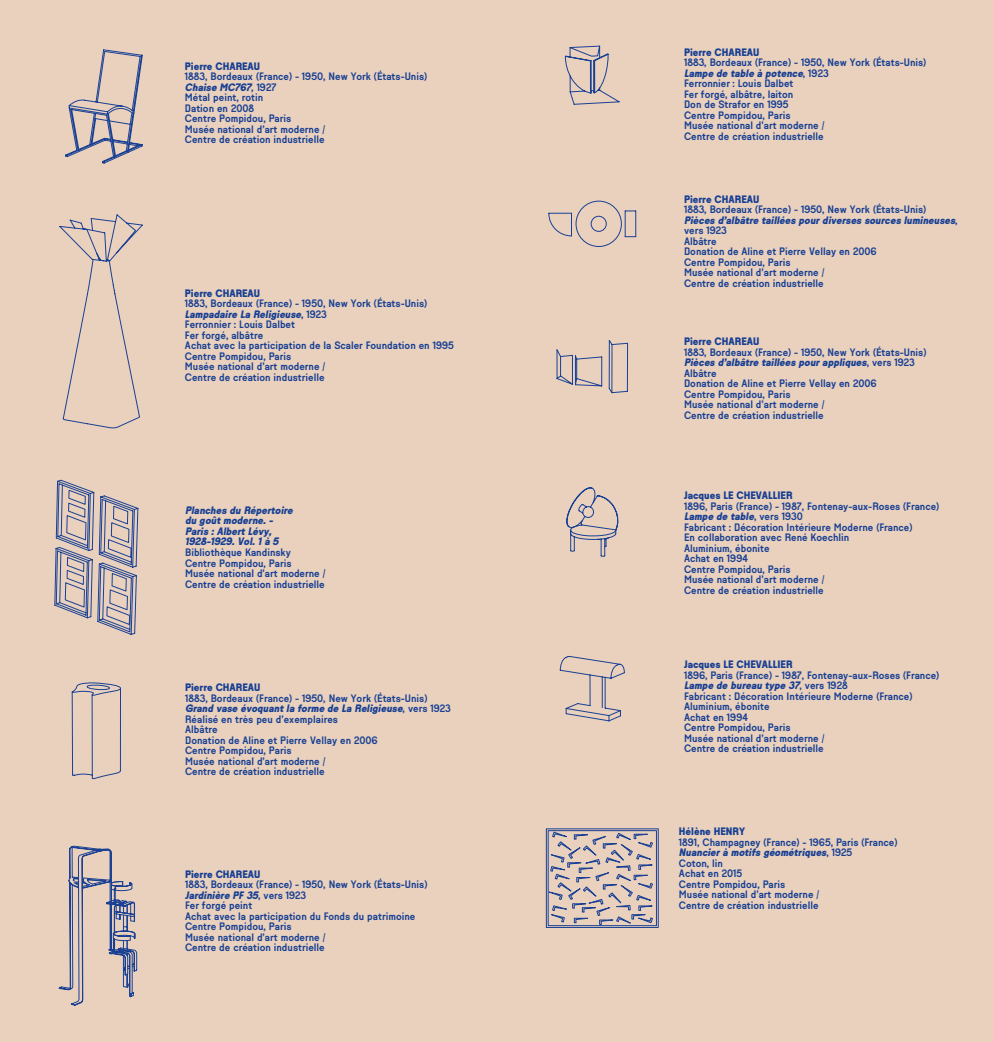
<style>
.page{position:relative;width:993px;height:1042px;background:#fff}
.page>*{position:absolute;margin:0;border:0;box-sizing:border-box;transform-origin:0 0}
.t1{font:500 10.5px/10.5px "Castello";color:#194093}
.t2{font:700 10.5px "Castello";color:#194093}
.t3{font:italic 700 10.5px/10.5px "Castello";color:#194093}
.s1{font-weight:700;font-style:italic}
</style>
<div class="page">
<div style="left:0;top:0;width:992px;height:1042px;background:#e9d1be"></div>
<svg style="left:59px;top:682px;width:78px;height:324px"></svg>
<svg style="left:59px;top:214px;width:84px;height:214px"></svg>
<svg style="left:65px;top:49px;width:78px;height:114px"></svg>
<svg style="left:54px;top:480px;width:84px;height:155px"></svg>
<svg style="left:556px;top:340px;width:71px;height:53px"></svg>
<svg style="left:548px;top:201px;width:88px;height:46px"></svg>
<svg style="left:564px;top:46px;width:55px;height:59px"></svg>
<svg style="left:559px;top:656px;width:65px;height:65px"></svg>
<svg style="left:566px;top:487px;width:52px;height:70px"></svg>
<svg style="left:545px;top:828px;width:113px;height:100px"></svg>
<p class="t2" style="left:185px;top:60px;width:77px">Pierre CHAREAU</p>
<p class="t1" style="left:185px;top:72px;width:244px">1883, Bordeaux (France) - 1950, New York (États-Unis)<br><span class="s1">Chaise MC767</span>, 1 9 2 7<br>Métal peint, rotin<br>Dation en 2008<br>Centre Pompidou, Paris<br>Musée national d’art moderne /<br>Centre de création industrielle</p>
<p class="t2" style="left:185px;top:287px;width:77px">Pierre CHAREAU</p>
<p class="t1" style="left:185px;top:299px;width:270px">1883, Bordeaux (France) - 1950, New York (États-Unis)<br><span class="s1">Lampadaire La Religieuse</span>, 1 9 2 3<br>Ferronnier : Louis Dalbet<br>Fer forgé, albâtre<br>Achat avec la participation de la Scaler Foundation en 1995<br>Centre Pompidou, Paris<br>Musée national d’art moderne /<br>Centre de création industrielle</p>
<p class="t3" style="left:185px;top:505px;width:111px">Planches du Répertoire du goût moderne. -<br>Paris : Albert Lévy,<br>1928-1929. Vol. 1 à 5</p>
<p class="t1" style="left:185px;top:547px;width:142px">Bibliothèque Kandinsky<br>Centre Pompidou, Paris<br>Musée national d’art moderne /<br>Centre de création industrielle</p>
<p class="t2" style="left:185px;top:682px;width:77px">Pierre CHAREAU</p>
<p class="t1" style="left:185px;top:693px;width:267px">1883, Bordeaux (France) - 1950, New York (États-Unis)<br><span class="s1">Grand vase évoquant la forme de La Religieuse</span>, v e r s 1 9 2 3<br>Réalisé en très peu d’exemplaires<br>Albâtre<br>Donation de Aline et Pierre Vellay en 2006<br>Centre Pompidou, Paris<br>Musée national d’art moderne /<br>Centre de création industrielle</p>
<p class="t2" style="left:185px;top:868px;width:77px">Pierre CHAREAU</p>
<p class="t1" style="left:185px;top:879px;width:244px">1883, Bordeaux (France) - 1950, New York (États-Unis)<br><span class="s1">Jardinière PF 35</span>, v e r s 1 9 2 3<br>Fer forgé peint<br>Achat avec la participation du Fonds du patrimoine Centre Pompidou, Paris<br>Musée national d’art moderne /<br>Centre de création industrielle</p>
<p class="t2" style="left:683px;top:46px;width:77px">Pierre CHAREAU</p>
<p class="t1" style="left:683px;top:57px;width:244px">1883, Bordeaux (France) - 1950, New York (États-Unis)<br><span class="s1">Lampe de table à potence</span>, 1 9 2 3<br>Ferronnier : Louis Dalbet<br>Fer forgé, albâtre, laiton<br>Don de Strafor en 1995<br>Centre Pompidou, Paris<br>Musée national d’art moderne /<br>Centre de création industrielle</p>
<p class="t2" style="left:683px;top:193px;width:77px">Pierre CHAREAU</p>
<p class="t1" style="left:683px;top:204px;width:275px">1883, Bordeaux (France) - 1950, New York (États-Unis)<br><span class="s1">Pièces d’albâtre taillées pour diverses sources lumineuses</span>, vers 1923<br>Albâtre<br>Donation de Aline et Pierre Vellay en 2006<br>Centre Pompidou, Paris<br>Musée national d’art moderne /<br>Centre de création industrielle</p>
<p class="t2" style="left:683px;top:336px;width:77px">Pierre CHAREAU</p>
<p class="t1" style="left:683px;top:347px;width:244px">1883, Bordeaux (France) - 1950, New York (États-Unis)<br><span class="s1">Pièces d’albâtre taillées pour appliques</span>, v e r s 1 9 2 3<br>Albâtre<br>Donation de Aline et Pierre Vellay en 2006<br>Centre Pompidou, Paris<br>Musée national d’art moderne /<br>Centre de création industrielle</p>
<p class="t2" style="left:683px;top:489px;width:110px">Jacques LE CHEVALLIER</p>
<p class="t1" style="left:683px;top:501px;width:256px">1896, Paris (France) - 1987, Fontenay-aux-Roses (France)<br><span class="s1">Lampe de table</span>, v e r s 1 9 3 0<br>Fabricant : Décoration Intérieure Moderne (France)<br>En collaboration avec René Koechlin<br>Aluminium, ébonite<br>Achat en 1994<br>Centre Pompidou, Paris<br>Musée national d’art moderne /<br>Centre de création industrielle</p>
<p class="t2" style="left:683px;top:658px;width:110px">Jacques LE CHEVALLIER</p>
<p class="t1" style="left:683px;top:670px;width:256px">1896, Paris (France) - 1987, Fontenay-aux-Roses (France)<br><span class="s1">Lampe de bureau type 37</span>, v e r s 1 9 2 8<br>Fabricant : Décoration Intérieure Moderne (France)<br>Aluminium, ébonite<br>Achat en 1994<br>Centre Pompidou, Paris<br>Musée national d’art moderne /<br>Centre de création industrielle</p>
<p class="t2" style="left:678px;top:825px;width:68px">Hélène HENRY</p>
<p class="t1" style="left:678px;top:837px;width:220px">1891, Champagney (France) - 1965, Paris (France)<br><span class="s1">Nuancier à motifs géométriques</span>, 1 9 2 5<br>Coton, lin<br>Achat en 2015<br>Centre Pompidou, Paris<br>Musée national d’art moderne /<br>Centre de création industrielle</p>
</div>
